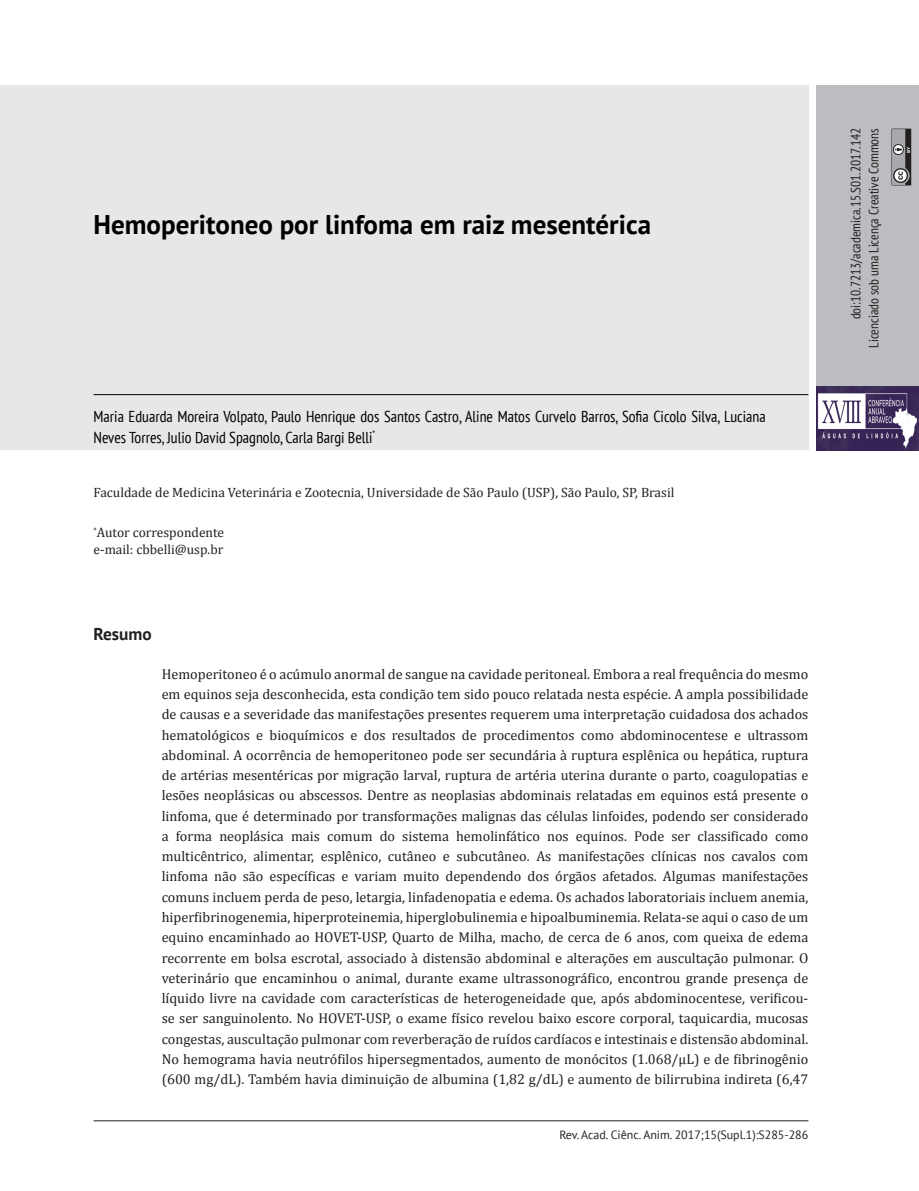
<style>
.page{position:relative;width:919px;height:1191px;background:#fff}
.page>*{position:absolute;margin:0;border:0;box-sizing:border-box;transform-origin:0 0}
.Título_Artigo{font:700 27px "PT Sans";color:#000}
.t1{font:700 17.25px "PT Sans";color:#231f20}
.Nomes_-_Autores{font:condensed 15.75px/20.2px "PT Sans";color:#000}
.Texto_-_Resumo{font:14.25px/20.2px "Cambria";color:#231f20;text-align:justify}
.Corpo_de_texto_-_Rec{font:13.5px "Cambria";color:#231f20}
.t2{font:condensed 13.5px/18px "PT Sans";color:#231f20;text-align:right}
.Rodapé{font:12px "PT Sans";color:#231f20}
</style>
<div class="page">
<hr style="left:94px;top:1120px;width:714px;height:1px;background:#231f20">
<div style="left:0;top:85px;width:808px;height:365px;background:#e6e7e9"></div>
<div style="left:816px;top:85px;width:102px;height:365px;background:#bcbdc0"></div>
<svg style="left:891px;top:129px;width:20px;height:56px"></svg>
<img style="left:816px;top:387px;width:102px;height:63px">
<hr style="left:94px;top:394px;width:714px;height:1px;background:#000">
<p class="Título_Artigo" style="left:94px;top:206px;width:559px">Hemoperitoneo por linfoma em raiz mesentérica</p>
<p class="Nomes_-_Autores" style="left:94px;top:406px;width:673px">Maria Eduarda Moreira Volpato, Paulo Henrique dos Santos Castro, Aline Matos Curvelo Barros, Sofia Cicolo Silva, Luciana<br>Neves Torres, Julio David Spagnolo, Carla Bargi Belli<sup>*</sup></p>
<p class="Corpo_de_texto_-_Rec" style="left:94px;top:484px;width:582px">Faculdade de Medicina Veterinária e Zootecnia, Universidade de São Paulo (USP), São Paulo, SP, Brasil</p>
<p class="Corpo_de_texto_-_Rec" style="left:94px;top:524px;width:132px"><sup>*</sup>Autor correspondente</p>
<p class="Corpo_de_texto_-_Rec" style="left:94px;top:541px;width:131px">e-mail: cbbelli@usp.br</p>
<p class="t1" style="left:94px;top:623px;width:60px">Resumo</p>
<p class="Texto_-_Resumo" style="left:162px;top:664px;width:648px">Hemoperitoneo é o acúmulo anormal de sangue na cavidade peritoneal. Embora a real frequência do mesmo em equinos seja desconhecida, esta condição tem sido pouco relatada nesta espécie. A ampla possibilidade de causas e a severidade das manifestações presentes requerem uma interpretação cuidadosa dos achados hematológicos e bioquímicos e dos resultados de procedimentos como abdominocentese e ultrassom abdominal. A ocorrência de hemoperitoneo pode ser secundária à ruptura esplênica ou hepática, ruptura de artérias mesentéricas por migração larval, ruptura de artéria uterina durante o parto, coagulopatias e lesões neoplásicas ou abscessos. Dentre as neoplasias abdominais relatadas em equinos está presente o linfoma, que é determinado por transformações malignas das células linfoides, podendo ser considerado a forma neoplásica mais comum do sistema hemolinfático nos equinos. Pode ser classificado como multicêntrico, alimentar, esplênico, cutâneo e subcutâneo. As manifestações clínicas nos cavalos com linfoma não são específicas e variam muito dependendo dos órgãos afetados. Algumas manifestações comuns incluem perda de peso, letargia, linfadenopatia e edema. Os achados laboratoriais incluem anemia, hiperfibrinogenemia, hiperproteinemia, hiperglobulinemia e hipoalbuminemia. Relata-se aqui o caso de um equino encaminhado ao HOVET-USP, Quarto de Milha, macho, de cerca de 6 anos, com queixa de edema recorrente em bolsa escrotal, associado à distensão abdominal e alterações em auscultação pulmonar. O veterinário que encaminhou o animal, durante exame ultrassonográfico, encontrou grande presença de líquido livre na cavidade com características de heterogeneidade que, após abdominocentese, verificou&shy;se ser sanguinolento. No HOVET-USP, o exame físico revelou baixo escore corporal, taquicardia, mucosas congestas, auscultação pulmonar com reverberação de ruídos cardíacos e intestinais e distensão abdominal.<br>No hemograma havia neutrófilos hipersegmentados, aumento de monócitos (1.068/µL) e de fibrinogênio (600 mg/dL). Também havia diminuição de albumina (1,82 g/dL) e aumento de bilirrubina indireta (6,47</p>
<p class="Rodapé" style="left:559px;top:1126px;width:250px">Rev. Acad. Ciênc. Anim. 2017;15(Supl.1):S285-286</p>
<p class="t2" style="left:846px;top:348px;width:221px;rotate:-90deg">doi:10.7213/academica.15.S01.2017.142<br>Licenciado sob uma Licença Creative Commons</p>
</div>
